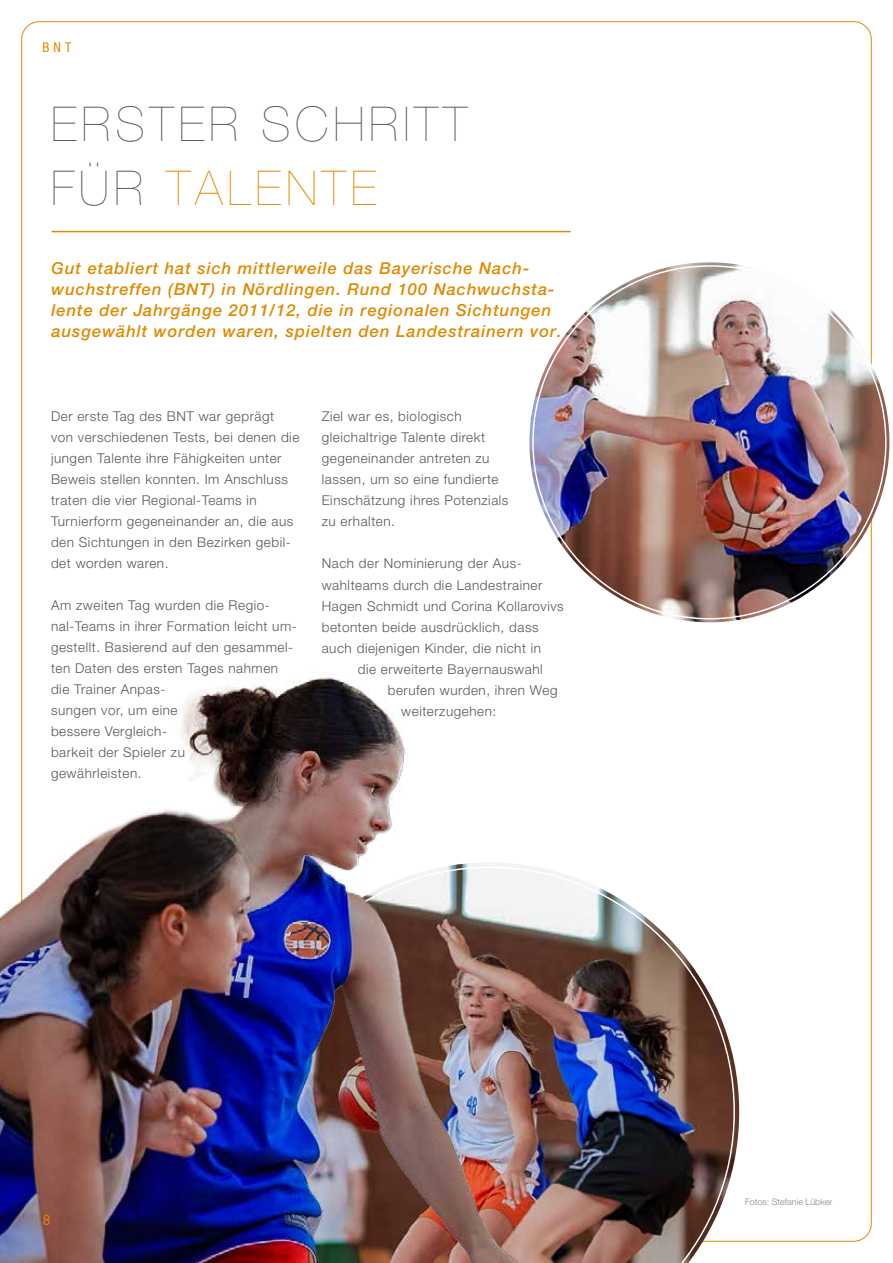
<style>
.page{position:relative;width:893px;height:1263px;background:#fff}
.page>*{position:absolute;margin:0;border:0;box-sizing:border-box;transform-origin:0 0}
.t1{font:200 48px/64.5px "Helvetica Neue LT Pro";letter-spacing:.1em;color:#58585a}
.t2{font:italic 500 16.5px/21px "Helvetica Neue LT Pro";letter-spacing:.06em;color:#e08a00}
.t3{font:300 13.5px/21px "Helvetica Neue LT Std";letter-spacing:.04em;color:#58585a}
.t4{font:condensed 13.5px "Helvetica Neue LT Pro";color:#e08a00}
.t5{font:13.5px "Futura Std";color:#e08a00}
.t6{font:300 9px "Helvetica Neue LT Std";color:#87888a}
.s1{color:#e08a00}
</style>
<div class="page">
<hr style="left:52px;top:231px;width:519px;height:1px;background:#e08a00">
<svg style="left:661px;top:930px;width:74px;height:333px"></svg>
<img style="left:0;top:526px;width:661px;height:737px">
<img style="left:529px;top:262px;width:360px;height:360px;border-radius:180px">
<img style="left:533px;top:266px;width:353px;height:353px;border-radius:176px">
<p class="t4" style="left:43px;top:39px;width:30px">BNT</p>
<h1 class="t1" style="left:51px;top:91px;width:418px">ERSTER SCHRITT<br>FÜR <span class="s1">TALENTE</span></h1>
<p class="t2" style="left:52px;top:258px;width:512px">Gut etabliert hat sich mittlerweile das Bayerische Nach&shy;wuchstreffen (BNT) in Nördlingen. Rund 100 Nachwuchsta&shy;lente der Jahrgänge 2011/12, die in regionalen Sichtungen ausgewählt worden waren, spielten den Landestrainern vor.</p>
<p class="t3" style="left:51px;top:406px;width:250px">Der erste Tag des BNT war geprägt von verschiedenen Tests, bei denen die jungen Talente ihre Fähigkeiten unter Beweis stellen konnten. Im Anschluss traten die vier Regional-Teams in Turnierform gegeneinander an, die aus den Sichtungen in den Bezirken gebil&shy;det worden waren.</p>
<p class="t3" style="left:51px;top:595px;width:247px">Am zweiten Tag wurden die Regio&shy;nal-Teams in ihrer Formation leicht um&shy;gestellt. Basierend auf den gesammel&shy;ten Daten des ersten Tages nahmen die Trainer Anpas-<br>sungen vor, um eine<br>bessere Vergleich-<br>barkeit der Spieler zu<br>gewährleisten.</p>
<p class="t3" style="left:322px;top:406px;width:188px">Ziel war es, biologisch gleichaltrige Talente direkt gegeneinander antreten zu lassen, um so eine fundierte<br>Einschätzung ihres Potenzials zu erhalten.</p>
<p class="t3" style="left:322px;top:553px;width:201px">Nach der Nominierung der Aus-</p>
<p class="t3" style="left:322px;top:574px;width:222px">wahlteams durch die Landestrainer</p>
<p class="t3" style="left:322px;top:595px;width:243px">Hagen Schmidt und Corina Kollarovivs</p>
<p class="t3" style="left:322px;top:616px;width:218px">betonten beide ausdrücklich, dass</p>
<p class="t3" style="left:322px;top:637px;width:221px">auch diejenigen Kinder, die nicht in</p>
<p class="t3" style="left:358px;top:658px;width:186px">die erweiterte Bayernauswahl</p>
<p class="t3" style="left:388px;top:679px;width:171px">berufen wurden, ihren Weg</p>
<p class="t3" style="left:401px;top:700px;width:97px">weiterzugehen:</p>
<p class="t5" style="left:43px;top:1211px;width:10px">8</p>
<p class="t6" style="left:745px;top:1196px;width:89px">Fotos: Stefanie Lübker</p>
</div>
